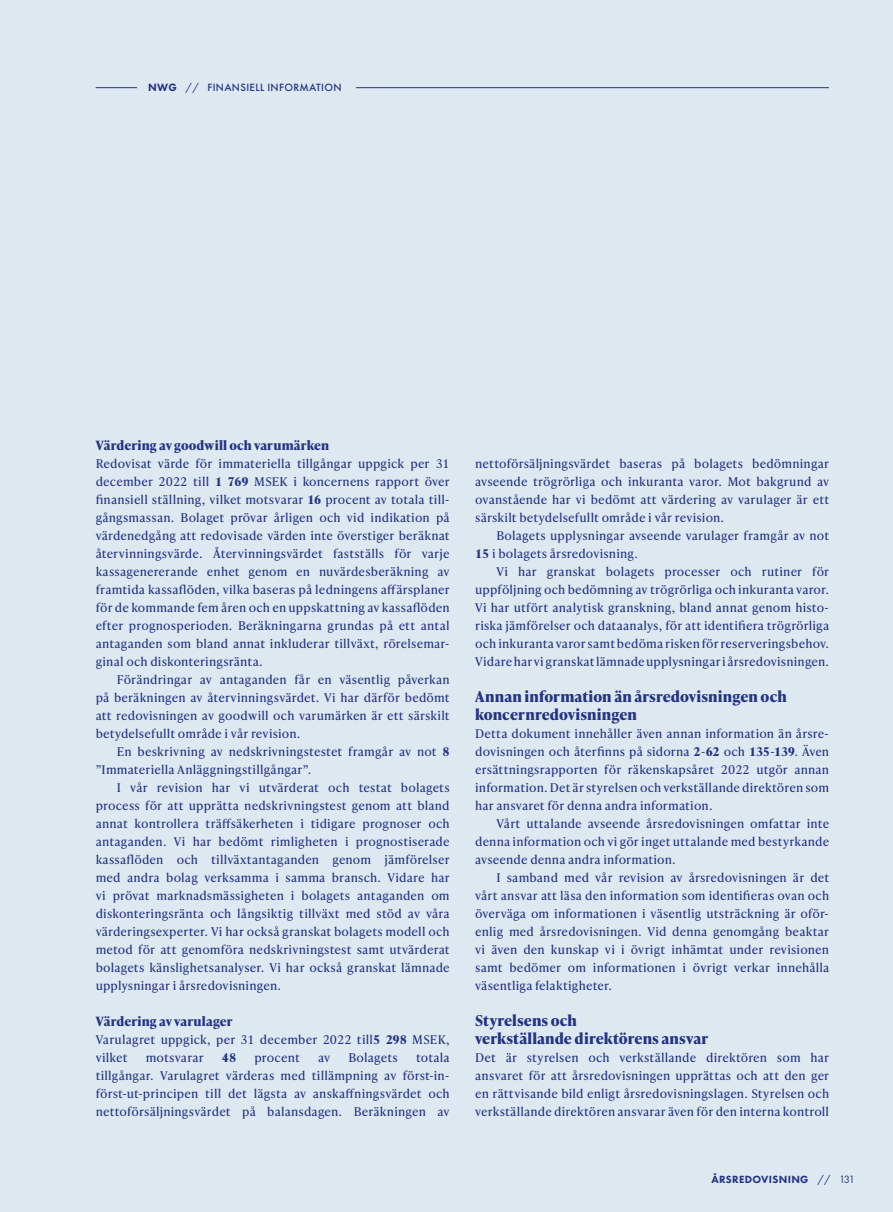
<style>
.page{position:relative;width:893px;height:1212px;background:#dde8f1}
.page>*{position:absolute;margin:0;border:0;box-sizing:border-box;transform-origin:0 0}
.t1{font:700 15px/18px "Ivy Presto Text";letter-spacing:.005em;color:#233482}
.t2{font:700 12.75px "Ivy Presto Text";letter-spacing:.01em;color:#233482}
.t3{font:12px/18px "Ivy Presto Text";letter-spacing:.01em;color:#233482;text-align:justify}
.t4{font:700 12px "Ivy Presto Text";color:#233482}
.t5{font:500 10.95px "Futura PT";letter-spacing:.03em;color:#233482}
.t6{font:800 10.8px "Futura PT";letter-spacing:.03em;color:#233482}
.s1{font-weight:800}
.s2{font-weight:400}
.s3{font-weight:700}
.s4{font-weight:400;font-size:10.95px}
</style>
<div class="page">
<hr style="left:96px;top:87px;width:41px;height:1px;background:#233482">
<hr style="left:356px;top:87px;width:473px;height:1px;background:#233482">
<p class="t5" style="left:148px;top:81px;width:195px"><span class="s1">NWG</span> <span class="s2">//</span> FINANSIELL INFORMATION</p>
<p class="t2" style="left:96px;top:436px;width:235px">Värdering av goodwill och varumärken</p>
<p class="t3" style="left:96px;top:454px;width:356px">Redovisat värde för immateriella tillgångar uppgick per 31 december 2022 till <span class="s3">1 769</span> MSEK i koncernens rapport över finansiell ställning, vilket motsvarar <span class="s3">16</span> procent av totala till&shy;gångsmassan. Bolaget prövar årligen och vid indikation på värdenedgång att redovisade värden inte överstiger beräknat återvinningsvärde. Återvinningsvärdet fastställs för varje kassagenererande enhet genom en nuvärdesberäkning av framtida kassaflöden, vilka baseras på ledningens affärsplaner för de kommande fem åren och en uppskattning av kassaflöden efter prognosperioden. Beräkningarna grundas på ett antal antaganden som bland annat inkluderar tillväxt, rörelsemar&shy;ginal och diskonteringsränta.</p>
<p class="t3" style="left:96px;top:670px;width:355px;text-indent:21px">Förändringar av antaganden får en väsentlig påverkan på beräkningen av återvinningsvärdet. Vi har därför bedömt att redovisningen av goodwill och varumärken är ett särskilt betydelsefullt område i vår revision.</p>
<p class="t3" style="left:96px;top:742px;width:355px;text-indent:21px">En beskrivning av nedskrivningstestet framgår av not <span class="s3">8 </span>”Immateriella Anläggningstillgångar”.</p>
<p class="t3" style="left:96px;top:778px;width:356px;text-indent:21px">I vår revision har vi utvärderat och testat bolagets process för att upprätta nedskrivningstest genom att bland annat kontrollera träffsäkerheten i tidigare prognoser och antaganden. Vi har bedömt rimligheten i prognostiserade kassaflöden och tillväxtantaganden genom jämförelser med andra bolag verksamma i samma bransch. Vidare har vi prövat marknadsmässigheten i bolagets antaganden om diskonteringsränta och långsiktig tillväxt med stöd av våra värderingsexperter. Vi har också granskat bolagets modell och metod för att genomföra nedskrivningstest samt utvärderat bolagets känslighetsanalyser. Vi har också granskat lämnade upplysningar i årsredovisningen.</p>
<p class="t2" style="left:96px;top:1012px;width:138px">Värdering av varulager</p>
<p class="t3" style="left:96px;top:1030px;width:355px">Varulagret uppgick, per 31 december 2022 till<span class="s3">5 298</span> MSEK, vilket</p>
<p class="t3" style="left:96px;top:1048px;width:355px;text-indent:320px">totala tillgångar. Varulagret värderas med tillämpning av först-in&shy;först-ut-principen till det lägsta av anskaffningsvärdet och nettoförsäljningsvärdet på balansdagen. Beräkningen av</p>
<p class="t3" style="left:146px;top:1048px;width:60px">motsvarar</p>
<p class="t4" style="left:222px;top:1049px;width:16px">48</p>
<p class="t3" style="left:254px;top:1048px;width:47px">procent</p>
<p class="t3" style="left:318px;top:1048px;width:14px">av</p>
<p class="t3" style="left:348px;top:1048px;width:51px">Bolagets</p>
<p class="t3" style="left:475px;top:454px;width:356px">nettoförsäljningsvärdet baseras på bolagets bedömningar avseende trögrörliga och inkuranta varor. Mot bakgrund av ovanstående har vi bedömt att värdering av varulager är ett särskilt betydelsefullt område i vår revision.</p>
<p class="t3" style="left:475px;top:526px;width:355px;text-indent:21px">Bolagets upplysningar avseende varulager framgår av not<br><span class="s3">15</span> i bolagets årsredovisning.</p>
<p class="t3" style="left:475px;top:562px;width:356px;text-indent:21px">Vi har granskat bolagets processer och rutiner för uppföljning och bedömning av trögrörliga och inkuranta varor.<br>Vi har utfört analytisk granskning, bland annat genom histo&shy;riska jämförelser och dataanalys, för att identifiera trögrörliga och inkuranta varor samt bedöma risken för reserveringsbehov.<br>Vidare har vi granskat lämnade upplysningar i årsredovisningen.</p>
<p class="t1" style="left:475px;top:687px;width:313px">Annan information än årsredovisningen och koncernredovisningen</p>
<p class="t3" style="left:475px;top:724px;width:355px">Detta dokument innehåller även annan information än årsre&shy;dovisningen och återfinns på sidorna <span class="s3">2</span>-<span class="s3">62</span> och <span class="s3">135</span>-<span class="s3">139</span>. Även ersättningsrapporten för räkenskapsåret 2022 utgör annan information. Det är styrelsen och verkställande direktören som har ansvaret för denna andra information.</p>
<p class="t3" style="left:475px;top:814px;width:355px;text-indent:21px">Vårt uttalande avseende årsredovisningen omfattar inte denna information och vi gör inget uttalande med bestyrkande avseende denna andra information.</p>
<p class="t3" style="left:475px;top:868px;width:355px;text-indent:21px">I samband med vår revision av årsredovisningen är det vårt ansvar att läsa den information som identifieras ovan och överväga om informationen i väsentlig utsträckning är oför&shy;enlig med årsredovisningen. Vid denna genomgång beaktar vi även den kunskap vi i övrigt inhämtat under revisionen samt bedömer om informationen i övrigt verkar innehålla väsentliga felaktigheter.</p>
<p class="t1" style="left:475px;top:1011px;width:234px">Styrelsens och<br>verkställande direktörens ansvar</p>
<p class="t3" style="left:475px;top:1048px;width:355px">Det är styrelsen och verkställande direktören som har ansvaret för att årsredovisningen upprättas och att den ger en rättvisande bild enligt årsredovisningslagen. Styrelsen och verkställande direktören ansvarar även för den interna kontroll</p>
<p class="t6" style="left:711px;top:1172px;width:145px">ÅRSREDOVISNING <span class="s4">// 131</span></p>
</div>
